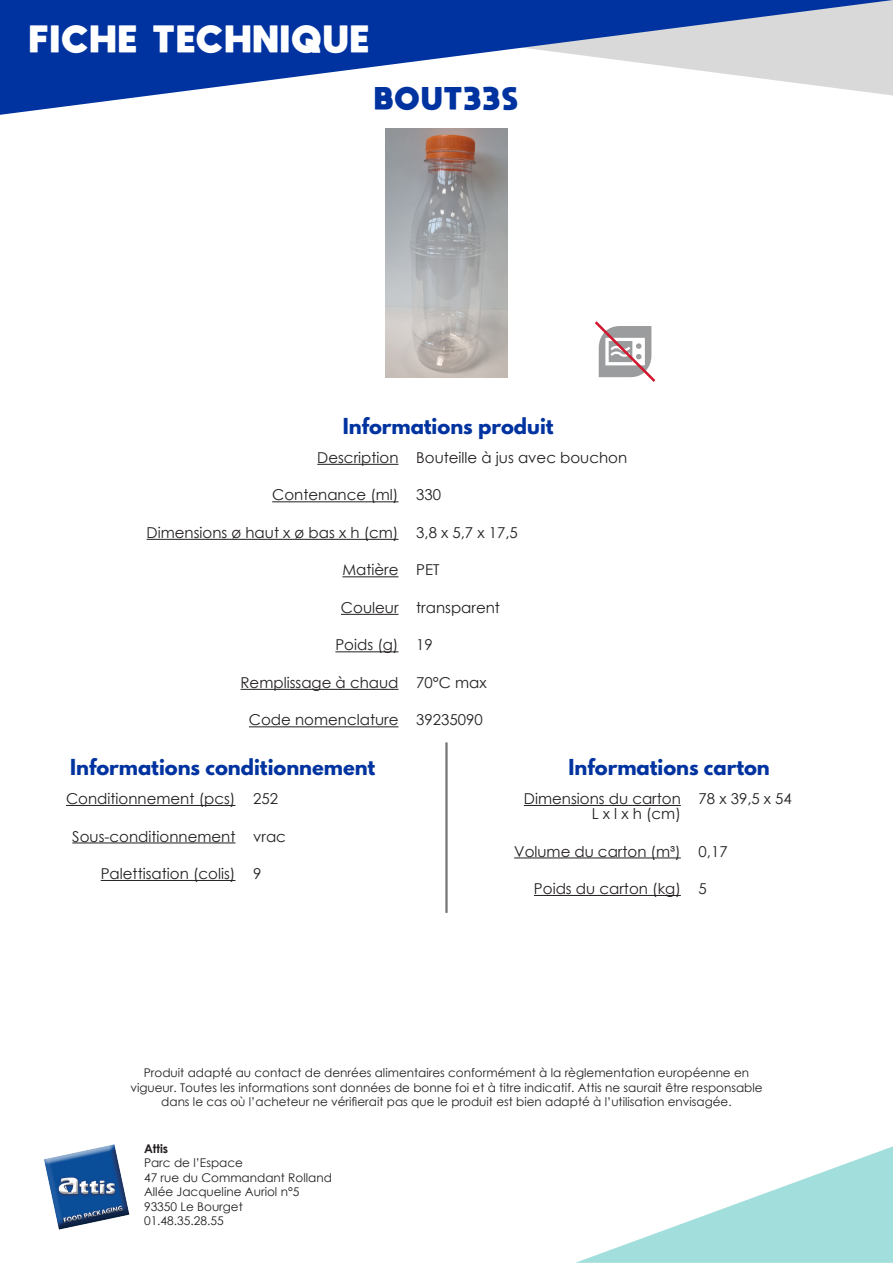
<style>
.page{position:relative;width:893px;height:1263px;background:#fff}
.page>*{position:absolute;margin:0;border:0;box-sizing:border-box;transform-origin:0 0}
.t1{font:800 27px "moon get";letter-spacing:.1em;color:#fff}
.t2{font:800 22.5px "moon get";letter-spacing:.1em;color:#0033a0}
.t3{font:700 19.5px "League Spartan";color:#0033a0}
.t4{font:15px "Century Gothic";color:#231f20}
.t5{font:12px/14.4px "Century Gothic";color:#231f20;text-align:center}
.t6{font:700 12px "Century Gothic";color:#231f20}
</style>
<div class="page">
<svg style="left:0;top:0;width:892px;height:115px"></svg>
<svg style="left:575px;top:1146px;width:318px;height:117px"></svg>
<hr style="left:317px;top:464px;width:81px;height:1px;background:#231f20">
<hr style="left:272px;top:501px;width:126px;height:1px;background:#231f20">
<hr style="left:147px;top:539px;width:251px;height:1px;background:#231f20">
<hr style="left:342px;top:576px;width:56px;height:1px;background:#231f20">
<hr style="left:341px;top:614px;width:57px;height:1px;background:#231f20">
<hr style="left:335px;top:651px;width:63px;height:1px;background:#231f20">
<hr style="left:241px;top:689px;width:157px;height:1px;background:#231f20">
<hr style="left:249px;top:726px;width:149px;height:1px;background:#231f20">
<img style="left:44px;top:1144px;width:86px;height:85px">
<hr style="left:524px;top:805px;width:157px;height:1px;background:#231f20">
<hr style="left:514px;top:857px;width:167px;height:1px;background:#231f20">
<hr style="left:534px;top:895px;width:147px;height:1px;background:#231f20">
<hr style="left:66px;top:805px;width:169px;height:1px;background:#231f20">
<hr style="left:72px;top:842px;width:163px;height:1px;background:#231f20">
<hr style="left:101px;top:880px;width:134px;height:1px;background:#231f20">
<hr style="left:445px;top:742px;width:3px;height:171px;background:#757575">
<svg style="left:595px;top:321px;width:60px;height:61px"></svg>
<svg style="left:892px;top:0;width:1px;height:96px"></svg>
<img style="left:385px;top:129px;width:123px;height:248px">
<p class="t1" style="left:30px;top:22px;width:340px">FICHE TECHNIQUE</p>
<p class="t2" style="left:375px;top:84px;width:144px">BOUT33S</p>
<p class="t3" style="left:343px;top:410px;width:212px">Informations produit</p>
<p class="t4" style="left:317px;top:447px;width:83px">Description</p>
<p class="t4" style="left:272px;top:484px;width:128px">Contenance (ml)</p>
<p class="t4" style="left:147px;top:522px;width:253px">Dimensions ø haut x ø bas x h (cm)</p>
<p class="t4" style="left:342px;top:559px;width:58px">Matière</p>
<p class="t4" style="left:341px;top:597px;width:59px">Couleur</p>
<p class="t4" style="left:335px;top:634px;width:65px">Poids (g)</p>
<p class="t4" style="left:241px;top:672px;width:159px">Remplissage à chaud</p>
<p class="t4" style="left:249px;top:709px;width:151px">Code nomenclature</p>
<p class="t3" style="left:70px;top:751px;width:307px">Informations conditionnement</p>
<p class="t4" style="left:66px;top:788px;width:171px">Conditionnement (pcs)</p>
<p class="t4" style="left:72px;top:826px;width:165px">Sous-conditionnement</p>
<p class="t4" style="left:101px;top:863px;width:136px">Palettisation (colis)</p>
<p class="t4" style="left:253px;top:788px;width:26px">252</p>
<p class="t4" style="left:253px;top:826px;width:34px">vrac</p>
<p class="t4" style="left:253px;top:863px;width:10px">9</p>
<p class="t4" style="left:416px;top:447px;width:213px">Bouteille à jus avec bouchon</p>
<p class="t4" style="left:416px;top:484px;width:26px">330</p>
<p class="t4" style="left:416px;top:522px;width:103px">3,8 x 5,7 x 17,5</p>
<p class="t4" style="left:416px;top:559px;width:25px">PET</p>
<p class="t4" style="left:416px;top:597px;width:85px">transparent</p>
<p class="t4" style="left:416px;top:634px;width:18px">19</p>
<p class="t4" style="left:416px;top:672px;width:72px">70°C max</p>
<p class="t4" style="left:416px;top:709px;width:68px">39235090</p>
<p class="t3" style="left:569px;top:751px;width:203px">Informations carton</p>
<p class="t4" style="left:524px;top:788px;width:158px">Dimensions du carton</p>
<p class="t4" style="left:592px;top:803px;width:91px">L x l x h (cm)</p>
<p class="t4" style="left:514px;top:841px;width:168px">Volume du carton (m³)</p>
<p class="t4" style="left:534px;top:878px;width:148px">Poids du carton (kg)</p>
<p class="t4" style="left:699px;top:788px;width:95px">78 x 39,5 x 54</p>
<p class="t4" style="left:699px;top:841px;width:31px">0,17</p>
<p class="t4" style="left:699px;top:878px;width:10px">5</p>
<p class="t5" style="left:130px;top:1065px;width:634px">Produit adapté au contact de denrées alimentaires conformément à la règlementation européenne en vigueur. Toutes les informations sont données de bonne foi et à titre indicatif. Attis ne saurait être responsable dans le cas où l’acheteur ne vérifierait pas que le produit est bien adapté à l’utilisation envisagée.</p>
<p class="t6" style="left:144px;top:1139px;width:26px">Attis</p>
<p class="t5" style="left:144px;top:1155px;width:100px">Parc de l’Espace</p>
<p class="t5" style="left:144px;top:1170px;width:189px">47 rue du Commandant Rolland</p>
<p class="t5" style="left:144px;top:1184px;width:157px">Allée Jacqueline Auriol n°5</p>
<p class="t5" style="left:144px;top:1199px;width:100px">93350 Le Bourget</p>
<p class="t5" style="left:144px;top:1213px;width:81px">01.48.35.28.55</p>
</div>
